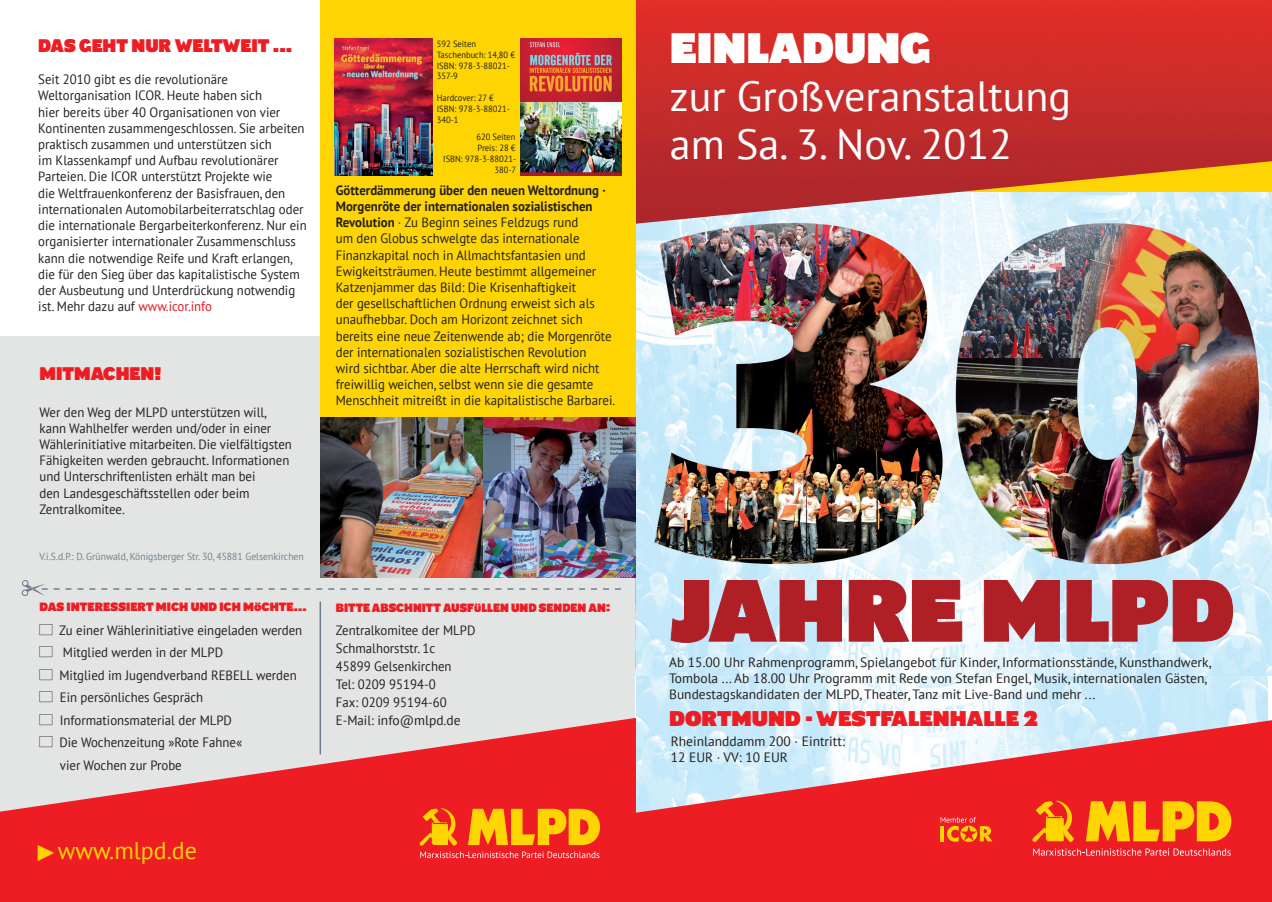
<style>
.page{position:relative;width:1272px;height:902px;background:#fff}
.page>*{position:absolute;margin:0;border:0;box-sizing:border-box;transform-origin:0 0}
.t1{font:42px/48px "PT Sans";color:#fff}
.t2{font:42px "Shire Derbyshire";color:#fff}
.t3{font:24px "PT Sans";color:#fed503}
.t4{font:21px "Shire Derbyshire";color:#ee1d23}
.t5{font:18px "Shire Derbyshire";color:#ee1d23;scale:.95 1}
.t6{font:13.5px/16.2px "PT Sans";color:#231f20;scale:.95 1}
.t7{font:13.5px/16.2px "PT Sans";color:#231f20}
.t8{font:11.85px "Shire Derbyshire";color:#ee1d23;scale:.92 1}
.t9{font:11.85px "Shire Derbyshire";color:#ee1d23;scale:.95 1}
.t10{font:10.2px "PT Sans";color:#727f8a;scale:.95 1}
.t11{font:9px/10.8px "PT Sans";color:#231f20;scale:.95 1}
.s1{color:#d9181f}
.s2{font-weight:700}
</style>
<div class="page">
<div style="left:321px;top:427px;width:314px;height:469px;background:#e3e5e4"></div>
<div style="left:0;top:336px;width:321px;height:482px;background:#e3e5e4"></div>
<svg style="left:0;top:717px;width:636px;height:184px;fill:#ee1d23"></svg>
<img style="left:636px;top:676px;width:631px;height:44px">
<img style="left:635px;top:224px;width:636px;height:452px">
<img style="left:636px;top:0;width:635px;height:224px">
<svg style="left:635px;top:720px;width:636px;height:181px;fill:#ee1d23"></svg>
<svg style="left:670px;top:580px;width:562px;height:63px"></svg>
<svg style="left:940px;top:817px;width:52px;height:24px"></svg>
<svg style="left:1032px;top:800px;width:199px;height:55px"></svg>
<svg style="left:419px;top:808px;width:181px;height:50px"></svg>
<div style="left:320px;top:0;width:316px;height:417px;background:#fed503"></div>
<img style="left:335px;top:38px;width:97px;height:137px">
<img style="left:521px;top:38px;width:100px;height:137px">
<img style="left:320px;top:417px;width:163px;height:160px">
<img style="left:483px;top:417px;width:153px;height:160px">
<hr style="left:319px;top:601px;width:2px;height:153px;background:#727f8a">
<svg style="left:21px;top:577px;width:600px;height:19px"></svg>
<svg style="left:40px;top:717px;width:13px;height:7px"></svg>
<svg style="left:40px;top:736px;width:13px;height:11px"></svg>
<svg style="left:38px;top:844px;width:16px;height:16px"></svg>
<h3 class="t5" style="left:38px;top:35px;width:269px">DAS GEHT NUR WELTWEIT ...</h3>
<p class="t6" style="left:38px;top:71px;width:284px">Seit 2010 gibt es die revolutionäre Weltorganisation ICOR. Heute haben sich<br>hier bereits über 40 Organisationen von vier Kontinenten zusammengeschlossen. Sie arbeiten praktisch zusammen und unterstützen sich<br>im Klassenkampf und Aufbau revolutionärer Parteien. Die ICOR unterstützt Projekte wie<br>die Weltfrauenkonferenz der Basisfrauen, den internationalen Automobilarbeiterratschlag oder die internationale Bergarbeiterkonferenz. Nur ein organisierter internationaler Zusammenschluss kann die notwendige Reife und Kraft erlangen, die für den Sieg über das kapitalistische System der Ausbeutung und Unterdrückung notwendig ist. Mehr dazu auf <span class="s1">www.icor.info</span></p>
<h3 class="t5" style="left:40px;top:363px;width:130px">MITMACHEN!</h3>
<p class="t6" style="left:40px;top:403px;width:267px">Wer den Weg der MLPD unterstützen will, kann Wahlhelfer werden und/oder in einer Wählerinitiative mitarbeiten. Die vielfältigsten Fähigkeiten werden gebraucht. Informationen und Unterschriftenlisten erhält man bei<br>den Landesgeschäftsstellen oder beim Zentralkomitee.</p>
<p class="t10" style="left:40px;top:550px;width:280px">V.i.S.d.P.: D. Grünwald, Königsberger Str. 30, 45881 Gelsenkirchen</p>
<p class="t11" style="left:437px;top:38px;width:84px">592 Seiten<br>Taschenbuch: 14,80 €<br>ISBN: 978-3-88021-<br>357-9</p>
<p class="t11" style="left:437px;top:92px;width:78px">Hardcover: 27 €<br>ISBN: 978-3-88021-<br>340-1</p>
<p class="t11" style="left:443px;top:131px;width:78px;text-align:right">620 Seiten<br>Preis: 28 €<br>ISBN: 978-3-88021-<br>380-7</p>
<p class="t6" style="left:336px;top:181px;width:295px"><span class="s2">Götterdämmerung über den neuen Weltordnung · Morgenröte der internationalen sozialistischen Revolution</span> · Zu Beginn seines Feldzugs rund<br>um den Globus schwelgte das internationale Finanzkapital noch in Allmachtsfantasien und Ewigkeitsträumen. Heute bestimmt allgemeiner Katzenjammer das Bild: Die Krisenhaftigkeit<br>der gesellschaftlichen Ordnung erweist sich als unaufhebbar. Doch am Horizont zeichnet sich bereits eine neue Zeitenwende ab; die Morgenröte der internationalen sozialistischen Revolution<br>wird sichtbar. Aber die alte Herrschaft wird nicht freiwillig weichen, selbst wenn sie die gesamte Menschheit mitreißt in die kapitalistische Barbarei.</p>
<p class="t9" style="left:40px;top:600px;width:283px">DAS INTERESSIERT MICH UND ICH MÖCHTE...</p>
<p class="t8" style="left:336px;top:600px;width:299px">BITTE ABSCHNITT AUSFÜLLEN UND SENDEN AN:</p>
<p class="t6" style="left:336px;top:621px;width:148px;line-height:18px">Zentralkomitee der MLPD<br>Schmalhorststr. 1c<br>45899 Gelsenkirchen<br>Tel: 0209 95194-0<br>Fax: 0209 95194-60<br>E-Mail: info@mlpd.de</p>
<p class="t6" style="left:59px;top:618px;width:257px;line-height:22.5px">Zu einer Wählerinitiative eingeladen werden<br>Mitglied werden in der MLPD<br>Mitglied im Jugendverband REBELL werden<br>Ein persönliches Gespräch<br>Informationsmaterial der MLPD<br>Die Wochenzeitung »Rote Fahne«<br>vier Wochen zur Probe</p>
<h2 class="t3" style="left:58px;top:835px;width:141px">www.mlpd.de</h2>
<h1 class="t2" style="left:670px;top:24px;width:262px">EINLADUNG</h1>
<h1 class="t1" style="left:670px;top:71px;width:402px">zur Großveranstaltung am Sa. 3. Nov. 2012</h1>
<p class="t7" style="left:669px;top:653px;width:543px">Ab 15.00 Uhr Rahmenprogramm, Spielangebot für Kinder, Informationsstände, Kunsthandwerk,<br>Tombola ... Ab 18.00 Uhr Programm mit Rede von Stefan Engel, Musik, internationalen Gästen,<br>Bundestagskandidaten der MLPD, Theater, Tanz mit Live-Band und mehr ...</p>
<h3 class="t4" style="left:669px;top:706px;width:370px">DORTMUND · WESTFALENHALLE 2</h3>
<p class="t7" style="left:670px;top:732px;width:176px">Rheinlanddamm 200 · Eintritt:<br>12 EUR · VV: 10 EUR</p>
</div>
